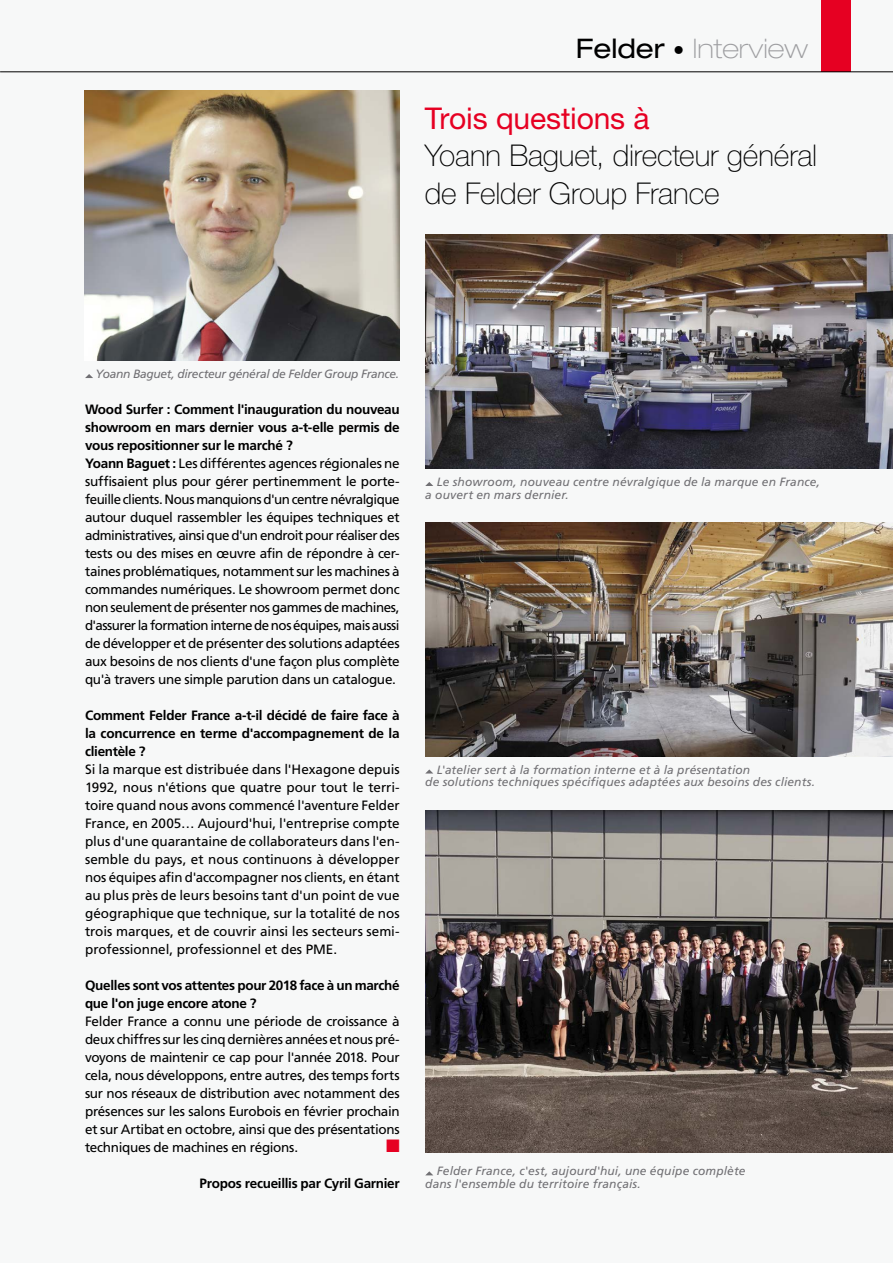
<style>
.page{position:relative;width:893px;height:1263px;background:#f7f8f8}
.page>*{position:absolute;margin:0;border:0;box-sizing:border-box;transform-origin:0 0}
.t1{font:100 30px/37.5px "Helvetica Neue LT Std";letter-spacing:-.005em;color:#000}
.t2{font:30px "Helvetica Neue LT Std";letter-spacing:-.005em;color:#e60022}
.t3{font:100 expanded 27px "Helvetica Neue LT Std";color:#9e9ea1}
.t4{font:13.5px/18px "Frutiger";letter-spacing:-.025em;color:#000;text-align:justify}
.t5{font:700 13.5px/18px "Frutiger";letter-spacing:-.02em;color:#000;text-align:justify}
.t6{font:italic 12px/12.8px "Frutiger";letter-spacing:.01em;color:#717074}
.t7{font:italic 12px "Frutiger";letter-spacing:-.025em;color:#717074}
.s1{font-weight:400;color:#000}
.s2{font-stretch:condensed;font-size:22.5px;color:#000}
.s3{font-weight:700}
</style>
<div class="page">
<div style="left:821px;top:0;width:29px;height:72px;background:#e60022"></div>
<hr style="left:0;top:72px;width:893px;height:1px;background:#000">
<img style="left:85px;top:90px;width:315px;height:270px">
<img style="left:425px;top:234px;width:468px;height:234px">
<img style="left:425px;top:522px;width:468px;height:234px">
<img style="left:425px;top:810px;width:468px;height:342px">
<svg style="left:425px;top:482px;width:8px;height:4px"></svg>
<svg style="left:85px;top:374px;width:8px;height:4px"></svg>
<svg style="left:426px;top:769px;width:7px;height:4px"></svg>
<svg style="left:426px;top:1171px;width:7px;height:4px"></svg>
<h2 class="t3" style="left:576px;top:32px;width:234px"><span class="s1">Felder</span> <span class="s2">•</span> Interview</h2>
<h1 class="t2" style="left:425px;top:100px;width:227px">Trois questions à</h1>
<h1 class="t1" style="left:425px;top:137px;width:394px">Yoann Baguet, directeur général de Felder Group France</h1>
<p class="t7" style="left:96px;top:367px;width:305px">Yoann Baguet, directeur général de Felder Group France.</p>
<p class="t4" style="left:85px;top:400px;width:316px;text-align:left"><span class="s3">Wood Surfer : Comment l'inauguration du nouveau showroom en mars dernier vous a-t-elle permis de vous repositionner sur le marché ?<br>Yoann Baguet :</span> Les différentes agences régionales ne suffisaient plus pour gérer pertinemment le porte&shy;feuille clients. Nous manquions d'un centre névralgique autour duquel rassembler les équipes techniques et administratives, ainsi que d'un endroit pour réaliser des tests ou des mises en œuvre afin de répondre à cer&shy;taines problématiques, notamment sur les machines à commandes numériques. Le showroom permet donc non seulement de présenter nos gammes de machines, d'assurer la formation interne de nos équipes, mais aussi de développer et de présenter des solutions adaptées aux besoins de nos clients d'une façon plus complète qu'à travers une simple parution dans un catalogue.</p>
<p class="t5" style="left:85px;top:706px;width:316px">Comment Felder France a-t-il décidé de faire face à la concurrence en terme d'accompagnement de la clientèle ?</p>
<p class="t4" style="left:85px;top:760px;width:316px">Si la marque est distribuée dans l'Hexagone depuis 1992, nous n'étions que quatre pour tout le terri&shy;toire quand nous avons commencé l'aventure Felder France, en 2005… Aujourd'hui, l'entreprise compte plus d'une quarantaine de collaborateurs dans l'en&shy;semble du pays, et nous continuons à développer nos équipes afin d'accompagner nos clients, en étant au plus près de leurs besoins tant d'un point de vue géographique que technique, sur la totalité de nos trois marques, et de couvrir ainsi les secteurs semi&shy;professionnel, professionnel et des PME.</p>
<p class="t5" style="left:85px;top:976px;width:316px">Quelles sont vos attentes pour 2018 face à un marché que l'on juge encore atone ?</p>
<p class="t4" style="left:85px;top:1012px;width:316px">Felder France a connu une période de croissance à deux chiffres sur les cinq dernières années et nous pré&shy;voyons de maintenir ce cap pour l'année 2018. Pour cela, nous développons, entre autres, des temps forts sur nos réseaux de distribution avec notamment des présences sur les salons Eurobois en février prochain et sur Artibat en octobre, ainsi que des présentations techniques de machines en régions.</p>
<p class="t5" style="left:200px;top:1174px;width:202px">Propos recueillis par Cyril Garnier</p>
<p class="t6" style="left:425px;top:475px;width:396px;text-indent:11px">Le showroom, nouveau centre névralgique de la marque en France, a ouvert en mars dernier.</p>
<p class="t6" style="left:425px;top:763px;width:391px;text-indent:11px">L'atelier sert à la formation interne et à la présentation<br>de solutions techniques spécifiques adaptées aux besoins des clients.</p>
<p class="t6" style="left:425px;top:1165px;width:322px;text-indent:11px">Felder France, c'est, aujourd'hui, une équipe complète dans l'ensemble du territoire français.</p>
</div>
